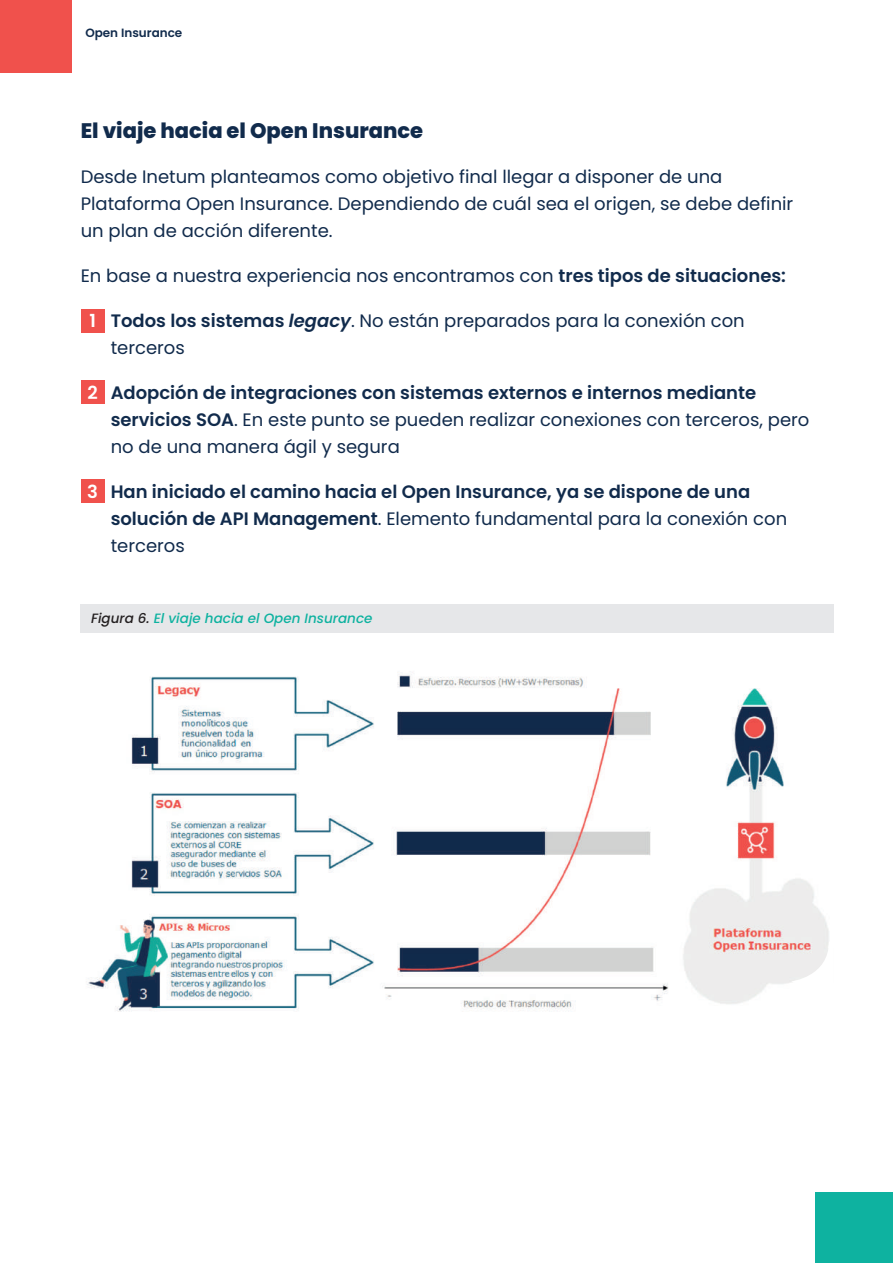
<style>
.page{position:relative;width:893px;height:1263px;background:#fff}
.page>*{position:absolute;margin:0;border:0;box-sizing:border-box;transform-origin:0 0}
.t1{font:800 21px "Poppins";color:#112b4c}
.t2{font:18px/27px "Poppins";color:#112b4c}
.t3{font:600 18px/27px "Poppins";color:#112b4c}
.t4{font:600 18px "Poppins";color:#fff}
.t5{font:italic 500 13.5px "Poppins";color:#0eb2a0}
.t6{font:600 12px "Poppins";color:#112b4c}
.s1{font-weight:600}
.s2{font-weight:600;font-style:italic}
.s3{font-weight:400}
.s4{color:#231f20}
</style>
<div class="page">
<div style="left:0;top:0;width:72px;height:72px;background:#f0514c"></div>
<div style="left:815px;top:1193px;width:78px;height:70px;background:#0eb2a0"></div>
<div style="left:81px;top:309px;width:24px;height:23px;background:#f0514c"></div>
<div style="left:81px;top:380px;width:24px;height:24px;background:#f0514c"></div>
<div style="left:81px;top:479px;width:24px;height:24px;background:#f0514c"></div>
<div style="left:81px;top:604px;width:753px;height:28px;background:#e6e7e9"></div>
<img style="left:87px;top:672px;width:742px;height:340px">
<svg style="left:791px;top:941px;width:38px;height:62px"></svg>
<p class="t6" style="left:85px;top:26px;width:99px">Open Insurance</p>
<p class="t1" style="left:81px;top:118px;width:344px">El viaje hacia el Open Insurance</p>
<p class="t2" style="left:81px;top:163px;width:714px">Desde Inetum planteamos como objetivo final llegar a disponer de una<br>Plataforma Open Insurance. Dependiendo de cuál sea el origen, se debe definir un plan de acción diferente.</p>
<p class="t2" style="left:81px;top:262px;width:707px">En base a nuestra experiencia nos encontramos con <span class="s1">tres tipos de situaciones:</span></p>
<p class="t2" style="left:111px;top:307px;width:636px"><span class="s1">Todos los sistemas</span> <span class="s2">legacy</span>. No están preparados para la conexión con terceros</p>
<p class="t2" style="left:111px;top:379px;width:700px"><span class="s1">Adopción de integraciones con sistemas externos e internos mediante servicios SOA</span>. En este punto se pueden realizar conexiones con terceros, pero no de una manera ágil y segura</p>
<p class="t3" style="left:111px;top:478px;width:678px">Han iniciado el camino hacia el Open Insurance, ya se dispone de una solución de API Management<span class="s3">. Elemento fundamental para la conexión con terceros</span></p>
<p class="t4" style="left:89px;top:310px;width:8px">1</p>
<p class="t4" style="left:87px;top:382px;width:12px">2</p>
<p class="t4" style="left:87px;top:481px;width:12px">3</p>
<p class="t5" style="left:91px;top:610px;width:283px"><span class="s4">Figura 6.</span> El viaje hacia el Open Insurance</p>
</div>
